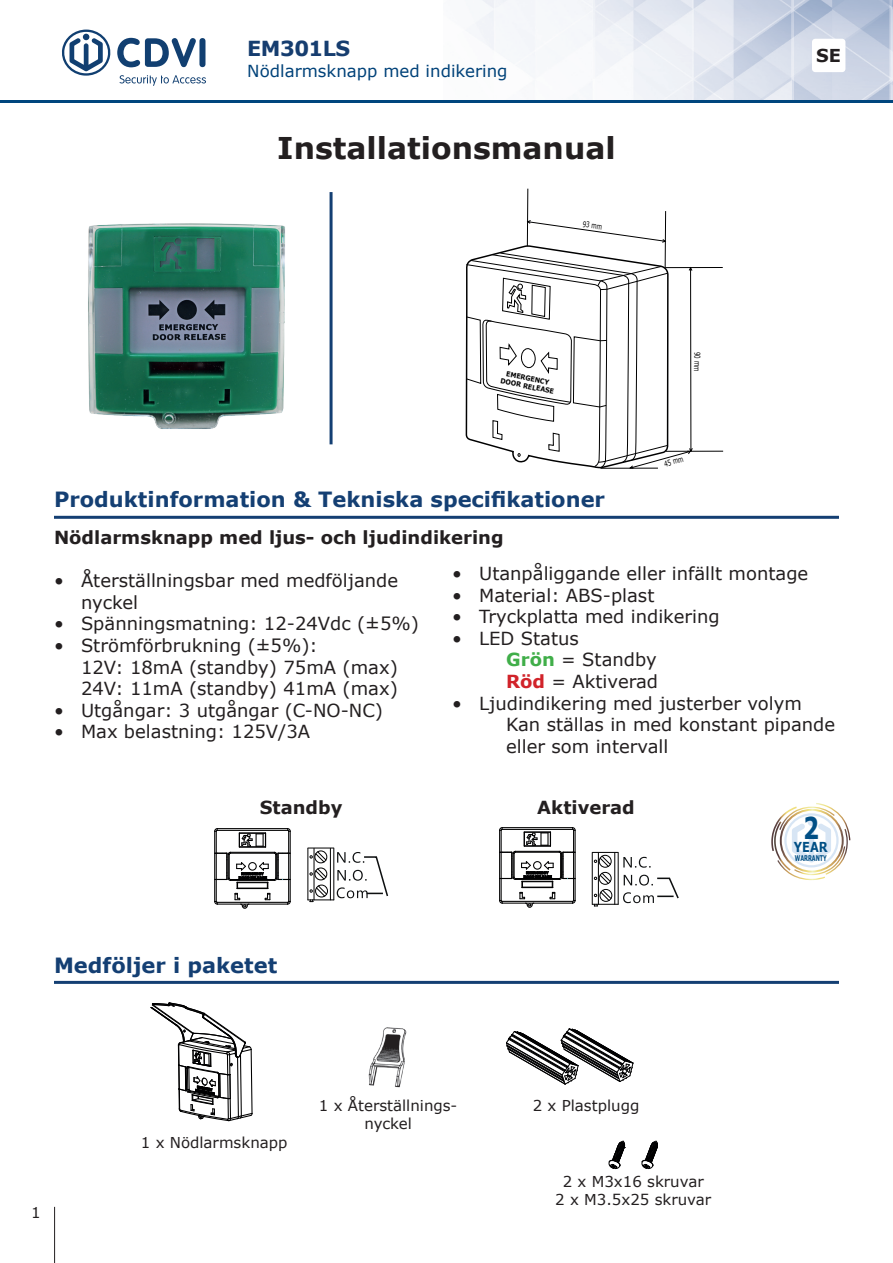
<style>
.page{position:relative;width:893px;height:1263px;background:#fff}
.page>*{position:absolute;margin:0;border:0;box-sizing:border-box;transform-origin:0 0}
.t1{font:700 30px "Verdana";color:#231f20}
.t2{font:700 21px "Verdana";color:#143f73}
.t3{font:700 20.7px "Verdana";letter-spacing:-.025em;color:#163d6f}
.t4{font:18px/21.6px "Verdana";color:#231f20}
.t5{font:700 18px "Verdana";color:#231f20}
.t6{font:700 17.85px "Verdana";color:#231f20}
.t7{font:16.65px "Verdana";color:#004279}
.t8{font:15px/18px "Verdana";color:#231f20;text-align:center}
.t9{font:700 13.8px "Verdana";color:#014f85;scale:.82 1}
.t10{font:7.95px "Verdana";color:#000001;scale:.68 1}
.t11{font:700 7.95px "Verdana";color:#014f85;scale:.62 1}
.t12{font:700 6.9px/8.4px "Verdana";color:#000001;text-align:center;scale:.91 1}
.s1{font-weight:700;color:#40ae49}
.s2{font-weight:700;color:#d1232a}
</style>
<div class="page">
<img style="left:466px;top:0;width:427px;height:100px">
<svg style="left:62px;top:30px;width:49px;height:46px"></svg>
<svg style="left:120px;top:75px;width:86px;height:11px"></svg>
<svg style="left:117px;top:38px;width:79px;height:29px"></svg>
<div style="left:199px;top:38px;width:6px;height:29px;background:#113f71;border-radius:3px"></div>
<hr style="left:0;top:100px;width:893px;height:3px;background:#00467e">
<div style="left:812px;top:39px;width:33px;height:33px;background:#fff;border-radius:3px"></div>
<hr style="left:54px;top:1207px;width:1px;height:56px;background:#231f20">
<hr style="left:54px;top:981px;width:785px;height:3px;background:#143f73">
<hr style="left:54px;top:516px;width:785px;height:3px;background:#143f73">
<svg style="left:771px;top:803px;width:79px;height:77px"></svg>
<img style="left:88px;top:223px;width:197px;height:206px">
<hr style="left:330px;top:192px;width:3px;height:252px;background:#143f73">
<svg style="left:466px;top:188px;width:257px;height:281px"></svg>
<svg style="left:214px;top:828px;width:77px;height:81px"></svg>
<svg style="left:308px;top:848px;width:80px;height:54px"></svg>
<svg style="left:499px;top:827px;width:77px;height:81px"></svg>
<svg style="left:592px;top:852px;width:87px;height:55px"></svg>
<svg style="left:150px;top:1002px;width:103px;height:120px"></svg>
<img style="left:368px;top:1027px;width:39px;height:61px">
<svg style="left:506px;top:1028px;width:128px;height:57px"></svg>
<svg style="left:609px;top:1140px;width:16px;height:29px"></svg>
<svg style="left:641px;top:1140px;width:17px;height:29px"></svg>
<p class="t3" style="left:247px;top:34px;width:104px">EM301LS</p>
<p class="t6" style="left:816px;top:43px;width:26px">SE</p>
<p class="t7" style="left:247px;top:59px;width:262px">Nödlarmsknapp med indikering</p>
<h1 class="t1" style="left:277px;top:127px;width:340px">Installationsmanual</h1>
<p class="t10" style="left:584px;top:219px;width:30px;rotate:8deg">93 mm</p>
<p class="t12" style="left:503px;top:369px;width:61px;rotate:11deg">EMERGENCY<br>DOOR RELEASE</p>
<p class="t10" style="left:702px;top:352px;width:30px;rotate:90deg">90 mm</p>
<p class="t10" style="left:663px;top:459px;width:30px;rotate:-15deg">45 mm</p>
<p class="t2" style="left:54px;top:484px;width:553px">Produktinformation &amp; Tekniska specifikationer</p>
<p class="t5" style="left:54px;top:525px;width:451px">Nödlarmsknapp med ljus- och ljudindikering</p>
<p class="t4" style="left:81px;top:570px;width:319px;text-indent:-27px">• Återställningsbar med medföljande nyckel</p>
<p class="t4" style="left:54px;top:613px;width:367px">• Spänningsmatning: 12-24Vdc (±5%)</p>
<p class="t4" style="left:81px;top:634px;width:318px;text-indent:-27px">• Strömförbrukning (±5%):<br>12V: 18mA (standby) 75mA (max)<br>24V: 11mA (standby) 41mA (max)</p>
<p class="t4" style="left:54px;top:699px;width:331px">• Utgångar: 3 utgångar (C-NO-NC)</p>
<p class="t4" style="left:54px;top:721px;width:258px">• Max belastning: 125V/3A</p>
<p class="t4" style="left:452px;top:562px;width:358px">• Utanpåliggande eller infällt montage</p>
<p class="t4" style="left:452px;top:584px;width:204px">• Material: ABS-plast</p>
<p class="t4" style="left:452px;top:606px;width:269px">• Tryckplatta med indikering</p>
<p class="t4" style="left:506px;top:627px;width:154px;text-indent:-54px">• LED Status<br><span class="s1">Grön</span> = Standby<br><span class="s2">Röd</span> = Aktiverad</p>
<p class="t4" style="left:506px;top:692px;width:331px;text-indent:-54px">• Ljudindikering med justerber volym<br>Kan ställas in med konstant pipande eller som intervall</p>
<p class="t5" style="left:260px;top:795px;width:84px">Standby</p>
<p class="t5" style="left:537px;top:795px;width:99px">Aktiverad</p>
<p class="t2" style="left:54px;top:950px;width:225px">Medföljer i paketet</p>
<p class="t9" style="left:794px;top:838px;width:43px">YEAR<sup>2</sup></p>
<p class="t11" style="left:795px;top:853px;width:53px">WARRANTY</p>
<p class="t8" style="left:31px;top:1204px;width:11px">1</p>
<p class="t8" style="left:141px;top:1133px;width:148px">1 x Nödlarmsknapp</p>
<p class="t8" style="left:319px;top:1097px;width:140px">1 x Återställnings&shy;nyckel</p>
<p class="t8" style="left:533px;top:1097px;width:108px">2 x Plastplugg</p>
<p class="t8" style="left:555px;top:1172px;width:157px">2 x M3x16 skruvar<br>2 x M3.5x25 skruvar</p>
</div>
